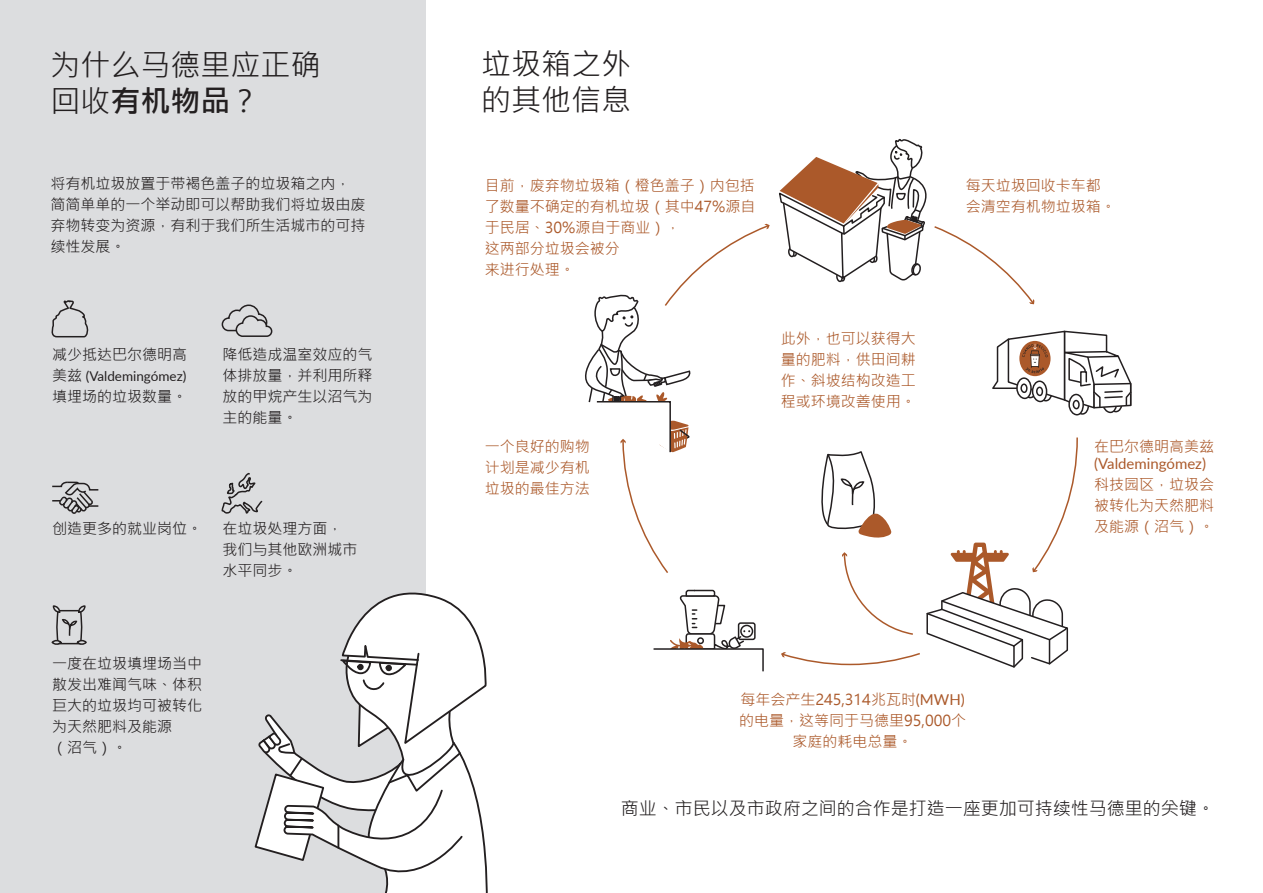
<style>
.page{position:relative;width:1263px;height:893px;background:#fff}
.page>*{position:absolute;margin:0;border:0;box-sizing:border-box;transform-origin:0 0}
.t1{font:30px/36px "Microsoft Jheng Hei UI Regular";color:#231f20}
.t2{font:30px "Microsoft Jheng Hei UI Bold";color:#231f20}
.t3{font:18px "Microsoft Jheng Hei UI Regular";color:#231f20}
.t4{font:15px/21px "Microsoft Jheng Hei UI Regular";color:#ab592a;text-align:justify}
.t5{font:15px/21px "Microsoft Jheng Hei UI Regular";color:#231f20}
.t6{font:15px "Lato";color:#ab592a}
.t7{font:13.5px "Lato";color:#231f20}
.s1{font-family:"Microsoft Jheng Hei UI Regular"}
.s2{font-family:"Microsoft Jheng Hei UI Regular";font-size:15px}
.s3{font-family:"Lato"}
</style>
<div class="page">
<div style="left:0;top:0;width:425px;height:893px;background:#dcdddf"></div>
<svg style="left:221px;top:473px;width:42px;height:41px"></svg>
<svg style="left:52px;top:481px;width:47px;height:33px"></svg>
<svg style="left:51px;top:300px;width:38px;height:38px"></svg>
<svg style="left:51px;top:605px;width:36px;height:40px"></svg>
<svg style="left:221px;top:304px;width:52px;height:33px"></svg>
<svg style="left:992px;top:330px;width:140px;height:86px"></svg>
<svg style="left:779px;top:138px;width:256px;height:167px"></svg>
<svg style="left:781px;top:437px;width:297px;height:231px"></svg>
<svg style="left:653px;top:589px;width:111px;height:83px"></svg>
<svg style="left:254px;top:572px;width:234px;height:321px"></svg>
<svg style="left:585px;top:223px;width:185px;height:350px"></svg>
<h1 class="t1" style="left:51px;top:47px;width:271px">为什么马德里应正确</h1>
<h1 class="t2" style="left:51px;top:82px;width:210px"><span class="s1">回收</span>有机物品<span class="s1">？</span></h1>
<p class="t5" style="left:51px;top:173px;width:316px">将有机垃圾放置于带褐色盖子的垃圾箱之内，简简单单的一个举动即可以帮助我们将垃圾由废弃物转变为资源，有利于我们所生活城市的可持续性发展。</p>
<p class="t5" style="left:52px;top:344px;width:136px">减少抵达巴尔德明高</p>
<p class="t7" style="left:52px;top:367px;width:136px"><span class="s2">美兹</span> (Valdemingómez)</p>
<p class="t5" style="left:52px;top:386px;width:136px">填埋场的垃圾数量。</p>
<p class="t5" style="left:222px;top:344px;width:151px;text-align:justify">降低造成温室效应的气体排放量，并利用所释放的甲烷产生以沼气为主的能量。</p>
<p class="t5" style="left:52px;top:518px;width:151px">创造更多的就业岗位。</p>
<p class="t5" style="left:222px;top:518px;width:136px">在垃圾处理方面，我们与其他欧洲城市水平同步。</p>
<p class="t5" style="left:52px;top:653px;width:151px">一度在垃圾填埋场当中散发出难闻气味、体积巨大的垃圾均可被转化为天然肥料及能源<br>（沼气）。</p>
<h1 class="t1" style="left:481px;top:46px;width:151px">垃圾箱之外的其他信息</h1>
<p class="t4" style="left:485px;top:175px;width:272px;text-align:left">目前，废弃物垃圾箱（橙色盖子）内包括了数量不确定的有机垃圾（其中47%源自于民居、30%源自于商业），<br>这两部分垃圾会被分<br>来进行处理。</p>
<p class="t4" style="left:485px;top:436px;width:106px">一个良好的购物计划是减少有机垃圾的最佳方法</p>
<p class="t4" style="left:781px;top:328px;width:136px">此外，也可以获得大量的肥料，供田间耕作、斜坡结构改造工程或环境改善使用。</p>
<p class="t4" style="left:966px;top:175px;width:151px">每天垃圾回收卡车都会清空有机物垃圾箱。</p>
<p class="t4" style="left:1094px;top:436px;width:121px">在巴尔德明高美兹</p>
<p class="t6" style="left:1094px;top:453px;width:113px">(Valdemingómez)</p>
<p class="t4" style="left:1094px;top:474px;width:121px">科技园区，垃圾会被转化为天然肥料及能源（沼气）。</p>
<p class="t4" style="left:739px;top:688px;width:228px;text-align:center">每年会产生245,314兆瓦时<span class="s3">(MWH)</span>的电量，这等同于马德里95,000个家庭的耗电总量。</p>
<p class="t3" style="left:621px;top:797px;width:596px">商业、市民以及市政府之间的合作是打造一座更加可持续性马德里的关键。</p>
</div>
